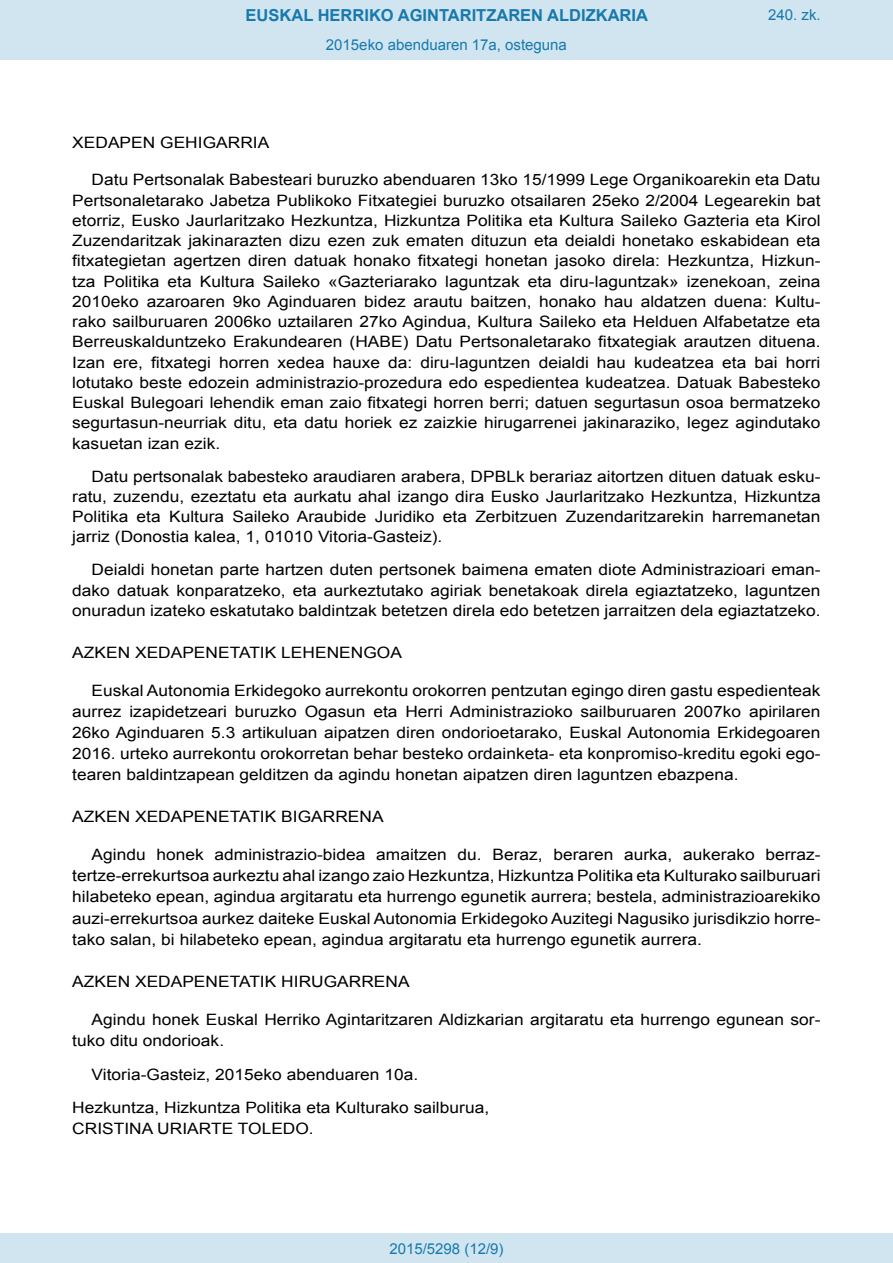
<style>
.page{position:relative;width:893px;height:1263px;background:#fff}
.page>*{position:absolute;margin:0;border:0;box-sizing:border-box;transform-origin:0 0}
.t1{font:700 16.5px "Arial";color:#1879ad}
.BOPVDetalle{font:15.6px/20.2px "Arial";color:#000;text-align:justify;scale:1.11 1}
.BOPVDisposicion{font:15.6px "Arial";color:#000;scale:1.11 1}
.BOPVFirmaPuesto{font:15.6px "Arial";color:#000;scale:1.11 1}
.BOPVFirmaLugFec{font:15.6px "Arial";color:#000;scale:1.11 1}
.BOPVFirmaNombre{font:15.6px "Arial";color:#000;scale:1.11 1}
.Paginacion_Centro{font:15px "Arial";color:#1879ad}
</style>
<div class="page">
<div style="left:0;top:0;width:893px;height:60px;background:#d0e5f0"></div>
<div style="left:0;top:1233px;width:893px;height:30px;background:#d0e5f0"></div>
<p class="t1" style="left:246px;top:4px;width:404px">EUSKAL HERRIKO AGINTARITZAREN ALDIZKARIA</p>
<p class="Paginacion_Centro" style="left:326px;top:35px;width:243px">2015eko abenduaren 17a, osteguna</p>
<p class="Paginacion_Centro" style="left:768px;top:5px;width:54px">240. zk.</p>
<p class="BOPVDisposicion" style="left:72px;top:132px;width:179px">XEDAPEN GEHIGARRIA</p>
<p class="BOPVDetalle" style="left:72px;top:170px;width:676px;text-indent:19px">Datu Pertsonalak Babesteari buruzko abenduaren 13ko 15/1999 Lege Organikoarekin eta Datu Pertsonaletarako Jabetza Publikoko Fitxategiei buruzko otsailaren 25eko 2/2004 Legearekin bat etorriz, Eusko Jaurlaritzako Hezkuntza, Hizkuntza Politika eta Kultura Saileko Gazteria eta Kirol Zuzendaritzak jakinarazten dizu ezen zuk ematen dituzun eta deialdi honetako eskabidean eta fitxategietan agertzen diren datuak honako fitxategi honetan jasoko direla: Hezkuntza, Hizkun&shy;tza Politika eta Kultura Saileko «Gazteriarako laguntzak eta diru-laguntzak» izenekoan, zeina 2010eko azaroaren 9ko Aginduaren bidez arautu baitzen, honako hau aldatzen duena: Kultu&shy;rako sailburuaren 2006ko uztailaren 27ko Agindua, Kultura Saileko eta Helduen Alfabetatze eta Berreuskalduntzeko Erakundearen (HABE) Datu Pertsonaletarako fitxategiak arautzen dituena.<br>Izan ere, fitxategi horren xedea hauxe da: diru-laguntzen deialdi hau kudeatzea eta bai horri lotutako beste edozein administrazio-prozedura edo espedientea kudeatzea. Datuak Babesteko Euskal Bulegoari lehendik eman zaio fitxategi horren berri; datuen segurtasun osoa bermatzeko segurtasun-neurriak ditu, eta datu horiek ez zaizkie hirugarrenei jakinaraziko, legez agindutako kasuetan izan ezik.</p>
<p class="BOPVDetalle" style="left:72px;top:466px;width:676px;text-indent:19px">Datu pertsonalak babesteko araudiaren arabera, DPBLk berariaz aitortzen dituen datuak esku&shy;ratu, zuzendu, ezeztatu eta aurkatu ahal izango dira Eusko Jaurlaritzako Hezkuntza, Hizkuntza Politika eta Kultura Saileko Araubide Juridiko eta Zerbitzuen Zuzendaritzarekin harremanetan jarriz (Donostia kalea, 1, 01010 Vitoria-Gasteiz).</p>
<p class="BOPVDetalle" style="left:72px;top:560px;width:676px;text-indent:19px">Deialdi honetan parte hartzen duten pertsonek baimena ematen diote Administrazioari eman&shy;dako datuak konparatzeko, eta aurkeztutako agiriak benetakoak direla egiaztatzeko, laguntzen onuradun izateko eskatutako baldintzak betetzen direla edo betetzen jarraitzen dela egiaztatzeko.</p>
<p class="BOPVDisposicion" style="left:72px;top:642px;width:298px">AZKEN XEDAPENETATIK LEHENENGOA</p>
<p class="BOPVDetalle" style="left:72px;top:680px;width:676px;line-height:21px;text-indent:19px">Euskal Autonomia Erkidegoko aurrekontu orokorren pentzutan egingo diren gastu espedienteak aurrez izapidetzeari buruzko Ogasun eta Herri Administrazioko sailburuaren 2007ko apirilaren 26ko Aginduaren 5.3 artikuluan aipatzen diren ondorioetarako, Euskal Autonomia Erkidegoaren 2016. urteko aurrekontu orokorretan behar besteko ordainketa- eta konpromiso-kreditu egoki ego&shy;tearen baldintzapean gelditzen da agindu honetan aipatzen diren laguntzen ebazpena.</p>
<p class="BOPVDisposicion" style="left:72px;top:807px;width:282px">AZKEN XEDAPENETATIK BIGARRENA</p>
<p class="BOPVDetalle" style="left:72px;top:845px;width:676px;line-height:21px;text-indent:19px">Agindu honek administrazio-bidea amaitzen du. Beraz, beraren aurka, aukerako berraz&shy;tertze-errekurtsoa aurkeztu ahal izango zaio Hezkuntza, Hizkuntza Politika eta Kulturako sailburuari hilabeteko epean, agindua argitaratu eta hurrengo egunetik aurrera; bestela, administrazioarekiko auzi-errekurtsoa aurkez daiteke Euskal Autonomia Erkidegoko Auzitegi Nagusiko jurisdikzio horre&shy;tako salan, bi hilabeteko epean, agindua argitaratu eta hurrengo egunetik aurrera.</p>
<p class="BOPVDisposicion" style="left:72px;top:971px;width:305px">AZKEN XEDAPENETATIK HIRUGARRENA</p>
<p class="BOPVDetalle" style="left:72px;top:1009px;width:676px;line-height:21px;text-indent:19px">Agindu honek Euskal Herriko Agintaritzaren Aldizkarian argitaratu eta hurrengo egunean sor&shy;tuko ditu ondorioak.</p>
<p class="BOPVFirmaLugFec" style="left:92px;top:1064px;width:296px">Vitoria-Gasteiz, 2015eko abenduaren 10a.</p>
<p class="BOPVFirmaPuesto" style="left:72px;top:1097px;width:377px">Hezkuntza, Hizkuntza Politika eta Kulturako sailburua,</p>
<p class="BOPVFirmaNombre" style="left:72px;top:1118px;width:219px">CRISTINA URIARTE TOLEDO.</p>
<p class="Paginacion_Centro" style="left:389px;top:1238px;width:116px">2015/5298 (12/9)</p>
</div>
